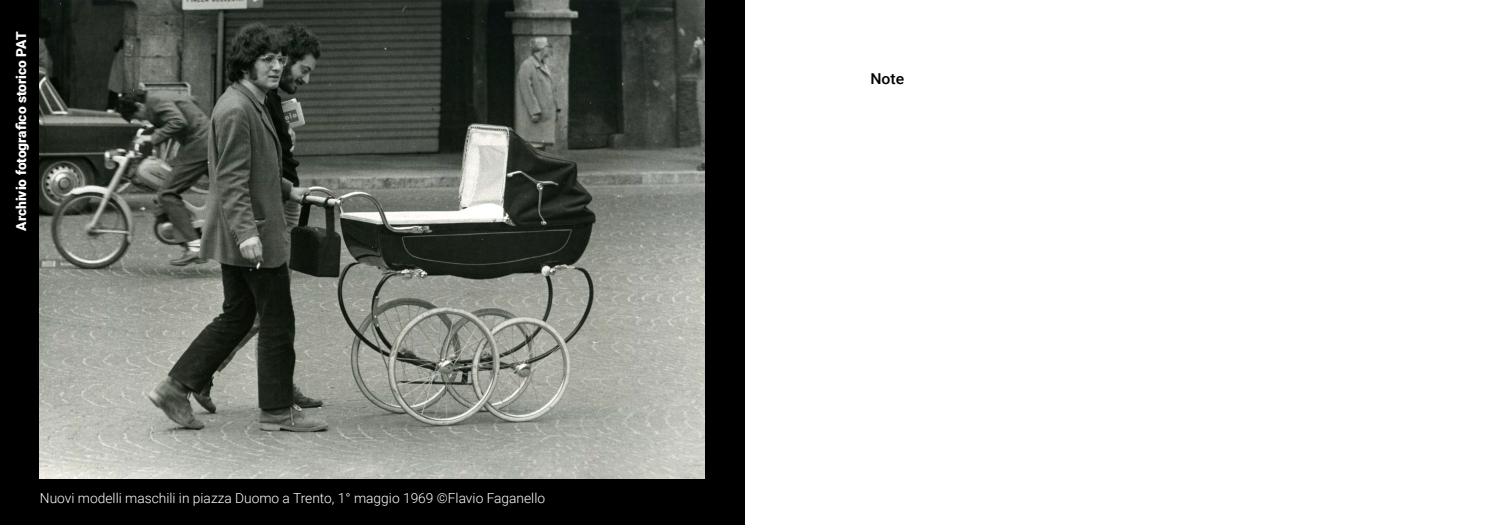
<style>
.page{position:relative;width:1489px;height:525px;background:#fff}
.page>*{position:absolute;margin:0;border:0;box-sizing:border-box;transform-origin:0 0}
.t1{font:500 15px "Roboto";color:#000;scale:1.05 1}
.t2{font:300 13.75px "Roboto";color:#fff}
.t3{font:900 13.75px "Roboto";color:#fff}
</style>
<div class="page">
<div style="left:0;top:0;width:744px;height:524px;background:#000"></div>
<img style="left:40px;top:0;width:664px;height:478px">
<p class="t3" style="left:12px;top:230px;width:200px;rotate:-90deg">Archivio fotografico storico PAT</p>
<p class="t2" style="left:20px;top:488px;width:526px"><sub>52</sub> Nuovi modelli maschili in piazza Duomo a Trento, 1° maggio 1969 ©Flavio Faganello</p>
<p class="t1" style="left:870px;top:68px;width:34px">Note</p>
</div>
